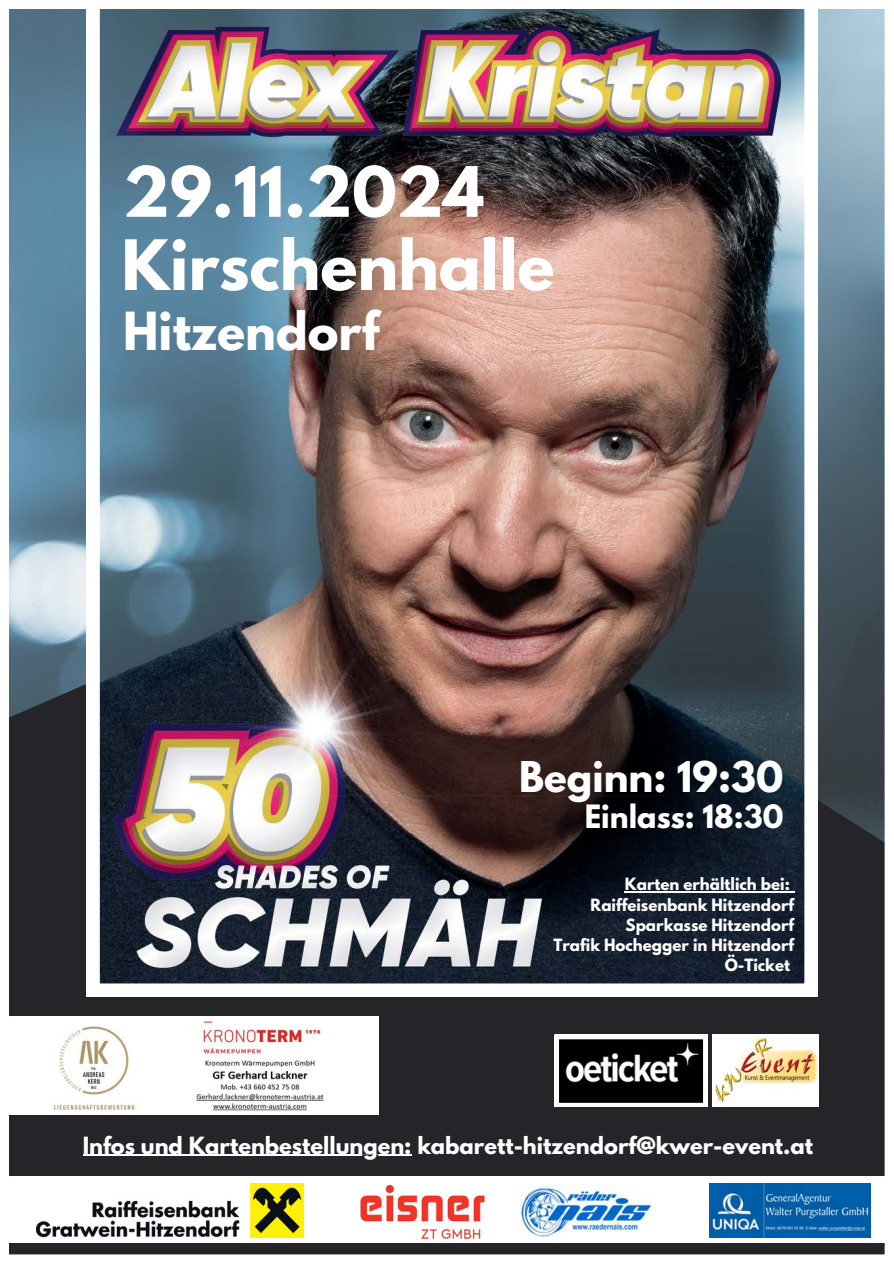
<style>
.page{position:relative;width:894px;height:1264px;background:#fff}
.page>*{position:absolute;margin:0;border:0;box-sizing:border-box;transform-origin:0 0}
.t1{font:700 61.5px "League Spartan";color:#fff}
.t2{font:700 46.5px "League Spartan";color:#fff}
.t3{font:700 37.5px "League Spartan";color:#fff}
.t4{font:700 28.5px "League Spartan";color:#fff}
.t5{font:700 21px "League Spartan";color:#fff}
.t6{font:700 15px "League Spartan";color:#fff}
</style>
<div class="page">
<img style="left:9px;top:9px;width:876px;height:1246px">
<img style="left:712px;top:1034px;width:106px;height:72px">
<div style="left:0;top:1176px;width:893px;height:67px;background:#fff"></div>
<img style="left:709px;top:1183px;width:161px;height:54px">
<div style="left:0;top:1016px;width:379px;height:99px;background:#fff"></div>
<img style="left:53px;top:1026px;width:83px;height:85px">
<img style="left:196px;top:1021px;width:128px;height:90px">
<img style="left:360px;top:1185px;width:124px;height:53px">
<img style="left:520px;top:1184px;width:131px;height:53px">
<img style="left:36px;top:1183px;width:267px;height:54px">
<svg style="left:554px;top:1034px;width:153px;height:72px"></svg>
<hr style="left:624px;top:891px;width:165px;height:1px;background:#fff">
<hr style="left:83px;top:1154px;width:328px;height:1px;background:#fff">
<p class="t1" style="left:123px;top:161px;width:362px">29.11.2024</p>
<p class="t1" style="left:121px;top:235px;width:434px">Kirschenhalle</p>
<p class="t2" style="left:123px;top:308px;width:257px">Hitzendorf</p>
<p class="t3" style="left:519px;top:757px;width:266px">Beginn: 19:30</p>
<p class="t4" style="left:584px;top:802px;width:200px">Einlass: 18:30</p>
<p class="t6" style="left:624px;top:877px;width:166px">Karten erhältlich bei:</p>
<p class="t6" style="left:590px;top:897px;width:205px">Raiffeisenbank Hitzendorf</p>
<h5 class="t6" style="left:625px;top:917px;width:170px">Sparkasse Hitzendorf</h5>
<p class="t6" style="left:553px;top:937px;width:242px">Trafik Hochegger in Hitzendorf</p>
<p class="t6" style="left:724px;top:958px;width:67px">Ö-Ticket</p>
<p class="t5" style="left:83px;top:1134px;width:731px">Infos und Kartenbestellungen: kabarett-hitzendorf@kwer-event.at</p>
</div>
